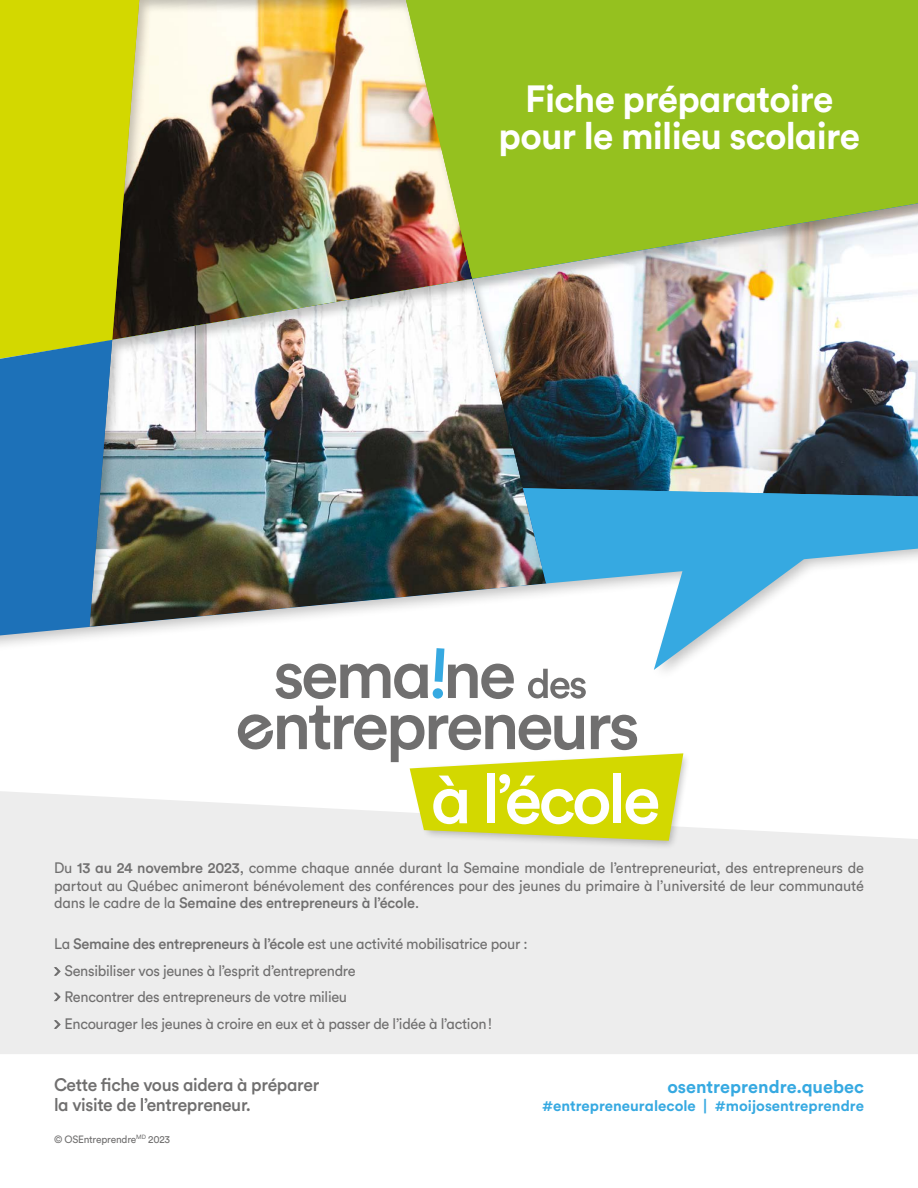
<style>
.page{position:relative;width:918px;height:1188px;background:#fff}
.page>*{position:absolute;margin:0;border:0;box-sizing:border-box;transform-origin:0 0}
.t1{font:700 37.5px/37.5px "Circular CM";letter-spacing:-.02em;color:#fff;text-align:center}
.t2{font:500 18px/20.5px "Circular CM";letter-spacing:-.02em;color:#706f6f}
.t3{font:700 18px "Circular CM";color:#36a9e1}
.t4{font:15px/26.7px "Circular CM";letter-spacing:-.02em;color:#706f6f;text-align:justify}
.t5{font:700 15px "Circular CM";color:#36a9e1}
.t6{font:10.5px "Circular CM";letter-spacing:-.02em;color:#706f6f}
.s1{font-weight:500}
</style>
<div class="page">
<div style="left:0;top:791px;width:918px;height:263px;background:#ededed"></div>
<div style="left:409px;top:751px;width:281px;height:99px;background:#000;opacity:.25"></div>
<svg style="left:528px;top:682px;width:58px;height:17px"></svg>
<svg style="left:276px;top:682px;width:238px;height:17px"></svg>
<svg style="left:235px;top:706px;width:448px;height:135px"></svg>
<div style="left:0;top:191px;width:918px;height:491px;background:#000;opacity:.25"></div>
<svg style="left:0;top:635px;width:472px;height:32px"></svg>
<div style="left:0;top:0;width:38px;height:279px;background:#d3d800"></div>
<div style="left:485px;top:0;width:433px;height:187px;background:#95c11f"></div>
<svg style="left:0;top:279px;width:472px;height:356px;background:#4c8daa"></svg>
<svg style="left:472px;top:498px;width:446px;height:172px"></svg>
<img style="left:38px;top:0;width:447px;height:343px">
<div style="left:457px;top:187px;width:461px;height:311px;background:#000;opacity:.25"></div>
<div style="left:76px;top:267px;width:483px;height:360px;background:#000;opacity:.25"></div>
<svg style="left:53px;top:967px;width:8px;height:9px"></svg>
<svg style="left:53px;top:992px;width:8px;height:10px"></svg>
<svg style="left:53px;top:1020px;width:8px;height:9px"></svg>
<h1 class="t1" style="left:499px;top:79px;width:363px">Fiche préparatoire pour le milieu scolaire</h1>
<p class="t4" style="left:54px;top:859px;width:812px;line-height:17.2px">Du <span class="s1">13 au 24 novembre 2023</span>, comme chaque année durant la Semaine mondiale de l’entrepreneuriat, des entrepreneurs de partout au Québec animeront bénévolement des conférences pour des jeunes du primaire à l’université de leur communauté dans le cadre de la <span class="s1">Semaine des entrepreneurs à l’école</span>.</p>
<p class="t4" style="left:65px;top:930px;width:465px;text-align:left;text-indent:-11px">La <span class="s1">Semaine des entrepreneurs à l’école</span> est une activité mobilisatrice pour :<br>Sensibiliser vos jeunes à l’esprit d’entreprendre<br>Rencontrer des entrepreneurs de votre milieu<br>Encourager les jeunes à croire en eux et à passer de l’idée à l’action!</p>
<p class="t2" style="left:54px;top:1074px;width:267px">Cette fiche vous aidera à préparer la visite de l’entrepreneur.</p>
<p class="t6" style="left:54px;top:1132px;width:118px">© OSEntreprendre<sup>MD</sup> 2023</p>
<p class="t3" style="left:667px;top:1075px;width:198px">osentreprendre.quebec</p>
<p class="t5" style="left:542px;top:1096px;width:323px">#entrepreneuralecole | #moijosentreprendre</p>
</div>
